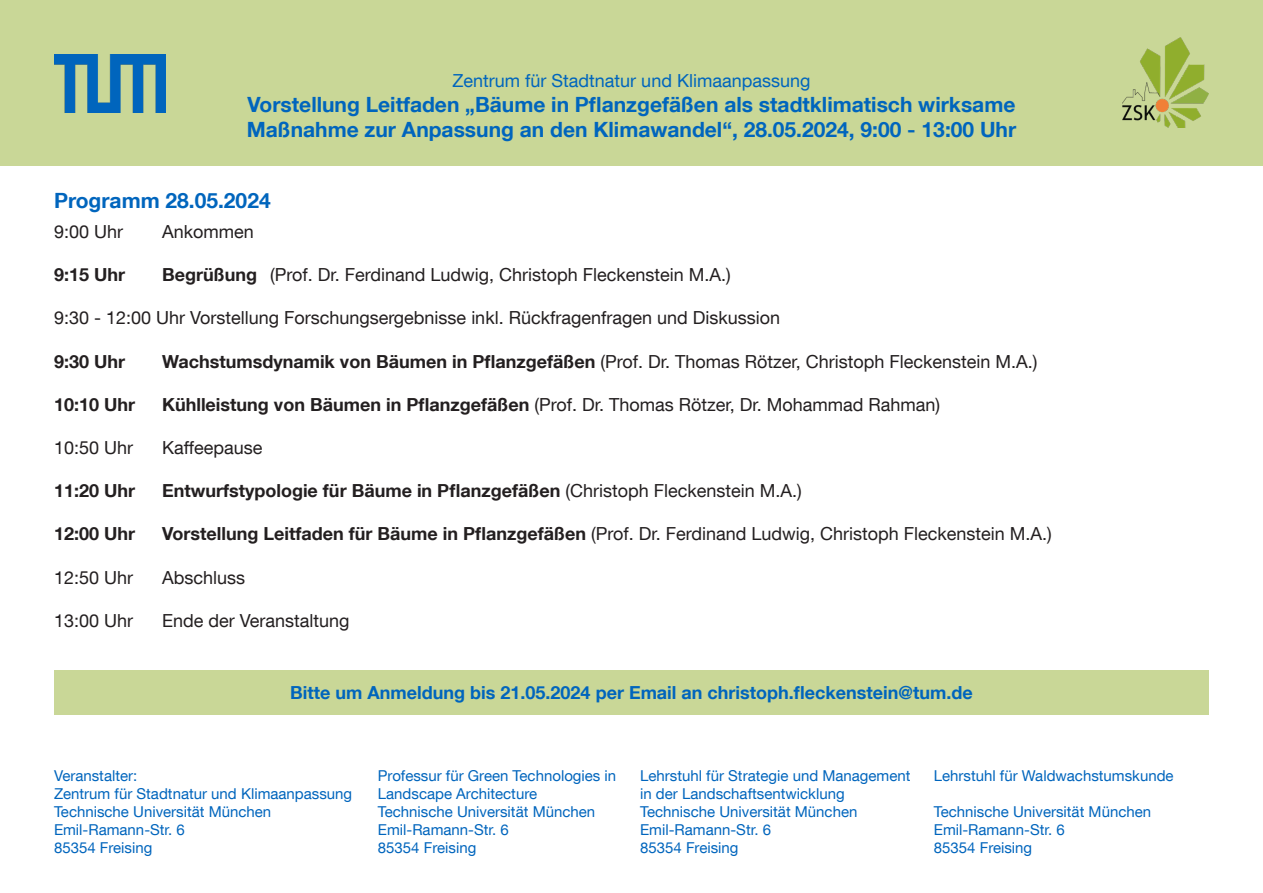
<style>
.page{position:relative;width:1263px;height:893px;background:#fff}
.page>*{position:absolute;margin:0;border:0;box-sizing:border-box;transform-origin:0 0}
.t1{font:700 21px/25.2px "TUM Neue Helvetica";color:#0065bd}
.t2{font:18px "TUM Neue Helvetica";color:#231f20}
.t3{font:700 18px "TUM Neue Helvetica";color:#231f20}
.t4{font:700 18px "TUM Neue Helvetica";color:#0065bd}
.t5{font:18px "TUM Neue Helvetica";color:#0065bd}
.t6{font:15px/18px "TUM Neue Helvetica";color:#0065bd}
.s1{font-weight:700}
.s2{font-weight:400}
</style>
<div class="page">
<div style="left:0;top:0;width:1263px;height:166px;background:#c9d797"></div>
<div style="left:54px;top:670px;width:1155px;height:44px;background:#c9d797"></div>
<img style="left:1122px;top:38px;width:87px;height:90px">
<img style="left:54px;top:54px;width:112px;height:59px">
<p class="t5" style="left:453px;top:69px;width:359px">Zentrum für Stadtnatur und Klimaanpassung</p>
<p class="t1" style="left:247px;top:91px;width:771px">Vorstellung Leitfaden „Bäume in Pflanzgefäßen als stadtklimatisch wirksame<br>Maßnahme zur Anpassung an den Klimawandel“, 28.05.2024, 9:00 - 13:00 Uhr</p>
<p class="t1" style="left:54px;top:188px;width:218px">Programm 28.05.2024</p>
<p class="t2" style="left:54px;top:221px;width:71px">9:00 Uhr</p>
<p class="t2" style="left:162px;top:221px;width:93px">Ankommen</p>
<p class="t3" style="left:54px;top:263px;width:73px">9:15 Uhr</p>
<p class="t2" style="left:162px;top:264px;width:570px"><span class="s1">Begrüßung</span> (Prof. Dr. Ferdinand Ludwig, Christoph Fleckenstein M.A.)</p>
<p class="t2" style="left:54px;top:307px;width:728px">9:30 - 12:00 Uhr Vorstellung Forschungsergebnisse inkl. Rückfragenfragen und Diskussion</p>
<p class="t3" style="left:54px;top:350px;width:73px">9:30 Uhr</p>
<p class="t2" style="left:162px;top:350px;width:877px"><span class="s1">Wachstumsdynamik von Bäumen in Pflanzgefäßen</span> (Prof. Dr. Thomas Rötzer, Christoph Fleckenstein M.A.)</p>
<p class="t3" style="left:54px;top:393px;width:83px">10:10 Uhr</p>
<p class="t2" style="left:162px;top:393px;width:780px"><span class="s1">Kühlleistung von Bäumen in Pflanzgefäßen</span> (Prof. Dr. Thomas Rötzer, Dr. Mohammad Rahman)</p>
<p class="t2" style="left:54px;top:437px;width:81px">10:50 Uhr</p>
<p class="t2" style="left:162px;top:437px;width:102px">Kaffeepause</p>
<p class="t3" style="left:54px;top:479px;width:83px">11:20 Uhr</p>
<p class="t3" style="left:162px;top:479px;width:641px">Entwurfstypologie für Bäume in Pflanzgefäßen <span class="s2">(Christoph Fleckenstein M.A.)</span></p>
<p class="t3" style="left:54px;top:523px;width:83px">12:00 Uhr</p>
<p class="t2" style="left:162px;top:523px;width:891px"><span class="s1">Vorstellung Leitfaden für Bäume in Pflanzgefäßen</span> (Prof. Dr. Ferdinand Ludwig, Christoph Fleckenstein M.A.)</p>
<p class="t2" style="left:54px;top:566px;width:81px">12:50 Uhr</p>
<p class="t2" style="left:162px;top:566px;width:85px">Abschluss</p>
<p class="t2" style="left:54px;top:609px;width:81px">13:00 Uhr</p>
<p class="t2" style="left:162px;top:609px;width:189px">Ende der Veranstaltung</p>
<p class="t4" style="left:290px;top:681px;width:684px">Bitte um Anmeldung bis 21.05.2024 per Email an christoph.fleckenstein@tum.de</p>
<p class="t6" style="left:54px;top:766px;width:300px">Veranstalter:<br>Zentrum für Stadtnatur und Klimaanpassung<br>Technische Universität München<br>Emil-Ramann-Str. 6</p>
<p class="t6" style="left:54px;top:838px;width:100px">85354 Freising</p>
<p class="t6" style="left:378px;top:766px;width:240px">Professur für Green Technologies in<br>Landscape Architecture</p>
<p class="t6" style="left:378px;top:802px;width:219px">Technische Universität München</p>
<p class="t6" style="left:378px;top:820px;width:132px">Emil-Ramann-Str. 6</p>
<p class="t6" style="left:378px;top:838px;width:100px">85354 Freising</p>
<p class="t6" style="left:640px;top:766px;width:272px">Lehrstuhl für Strategie und Management in der Landschaftsentwicklung</p>
<p class="t6" style="left:640px;top:802px;width:219px">Technische Universität München</p>
<p class="t6" style="left:640px;top:820px;width:132px">Emil-Ramann-Str. 6</p>
<p class="t6" style="left:640px;top:838px;width:100px">85354 Freising</p>
<p class="t6" style="left:934px;top:766px;width:241px">Lehrstuhl für Waldwachstumskunde</p>
<p class="t6" style="left:934px;top:802px;width:219px">Technische Universität München</p>
<p class="t6" style="left:934px;top:820px;width:132px">Emil-Ramann-Str. 6</p>
<p class="t6" style="left:934px;top:838px;width:100px">85354 Freising</p>
</div>
